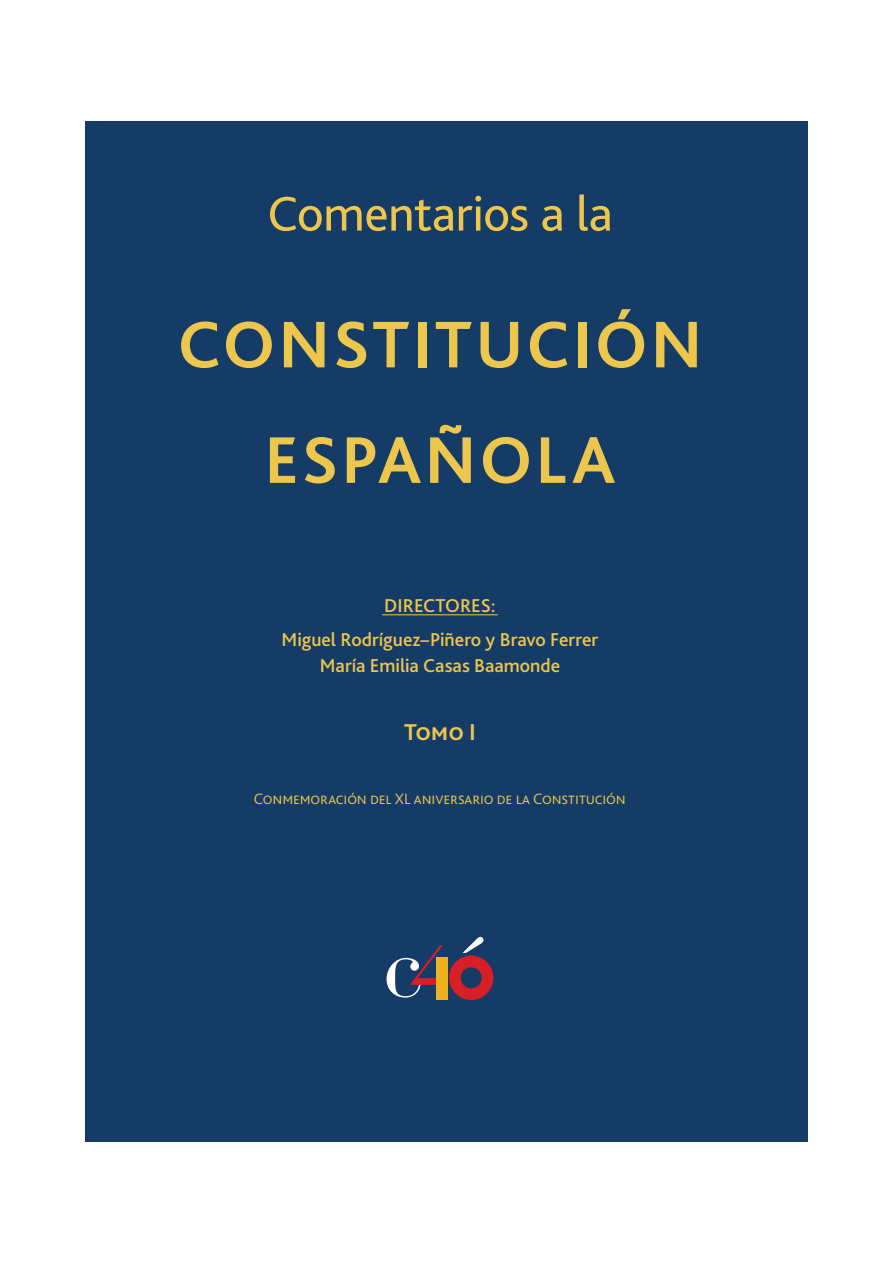
<style>
.page{position:relative;width:893px;height:1263px;background:#fff}
.page>*{position:absolute;margin:0;border:0;box-sizing:border-box;transform-origin:0 0}
.t1{font:700 69px/115.5px "Bliss Pro";letter-spacing:.04em;color:#edc74d;text-align:center}
.t2{font:51px "Bliss Pro";letter-spacing:-.005em;color:#edc74d}
.t3{font:700 24px "Bliss Pro";color:#edc74d}
.t4{font:500 19.5px/34px "Bliss Pro";color:#edc74d;text-align:center}
.t5{font:300 15.75px "Bliss Pro";letter-spacing:-.01em;color:#edc74d}
</style>
<div class="page">
<div style="left:85px;top:121px;width:723px;height:1021px;background:#153b67"></div>
<svg style="left:449px;top:937px;width:44px;height:63px"></svg>
<svg style="left:386px;top:945px;width:57px;height:53px"></svg>
<div style="left:436px;top:957px;width:12px;height:43px;background:#eeb21e"></div>
<hr style="left:382px;top:614px;width:116px;height:1px;background:#f6cb37">
<h2 class="t2" style="left:267px;top:183px;width:347px">Comentarios a la</h2>
<h1 class="t1" style="left:177px;top:286px;width:526px">CONSTITUCIÓN<br>ESPAÑOLA</h1>
<p class="t4" style="left:282px;top:591px;width:318px">DIRECTORES:<br>Miguel Rodríguez–Piñero y Bravo Ferrer</p>
<p class="t4" style="left:320px;top:650px;width:242px">María Emilia Casas Baamonde</p>
<p class="t3" style="left:404px;top:717px;width:73px">TOMO I</p>
<p class="t5" style="left:254px;top:789px;width:373px">CONMEMORACIÓN DEL XL ANIVERSARIO DE LA CONSTITUCIÓN</p>
</div>
